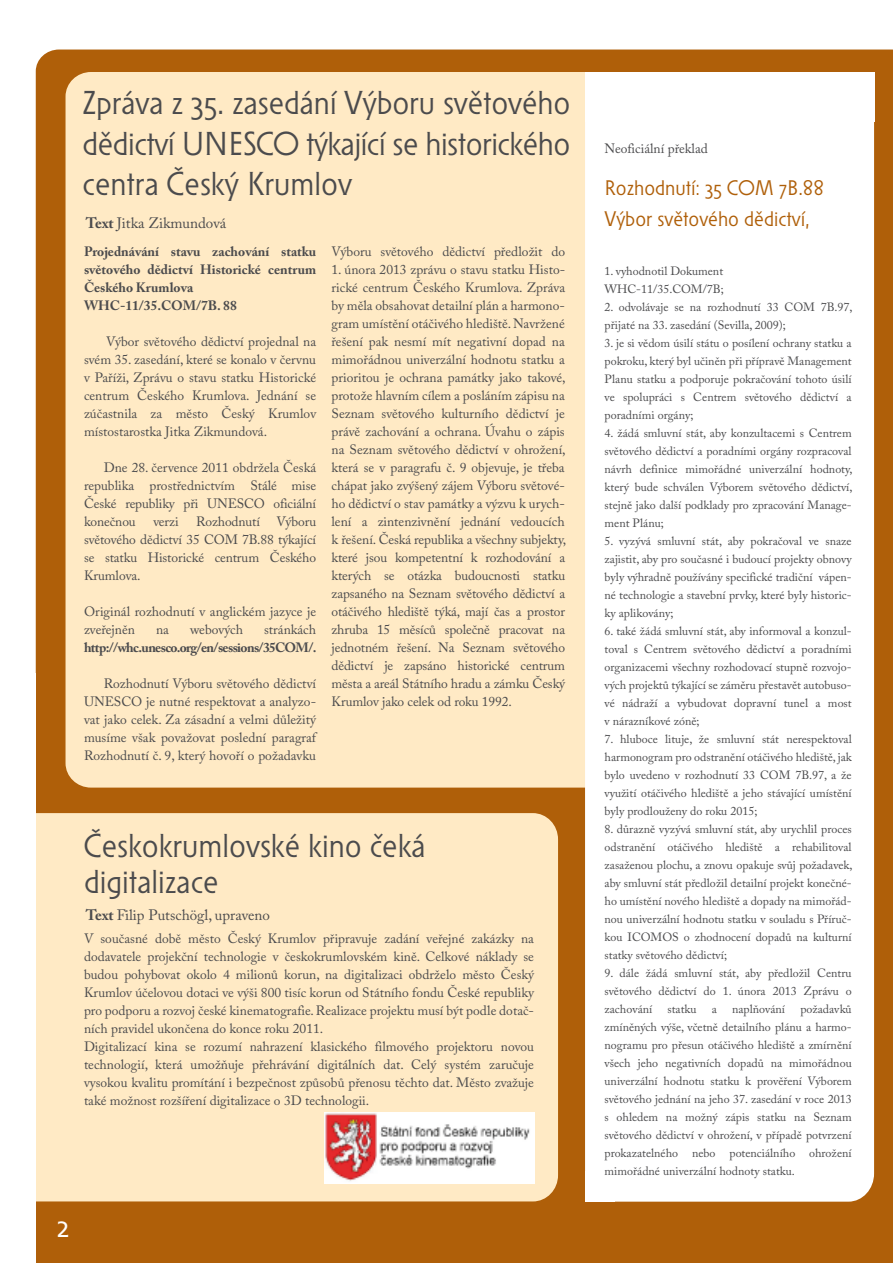
<style>
.page{position:relative;width:893px;height:1263px;background:#fff}
.page>*{position:absolute;margin:0;border:0;box-sizing:border-box;transform-origin:0 0}
.t1{font:33px/40.5px "Solpera OSF";color:#4b4b4d}
.t2{font:31.5px "Solpera OSF";color:#fff}
.t3{font:21px/31.5px "Solpera OSF";color:#af5f09}
.t4{font:15px "Adobe Caslon Pro";color:#4b4b4d}
.t5{font:13.5px/18px "Adobe Caslon Pro";color:#4b4b4d;text-align:justify}
.t6{font:700 13.5px/18px "Adobe Caslon Pro";color:#4b4b4d}
.t7{font:700 13.5px "Adobe Caslon Pro";letter-spacing:-.045em;color:#4b4b4d}
.t8{font:12px/18px "Adobe Caslon Pro";color:#4b4b4d;text-align:justify}
.s1{font-weight:700}
</style>
<div class="page">
<div style="left:36px;top:50px;width:857px;height:1213px;background:#af5f09"></div>
<div style="left:0;top:813px;width:558px;height:388px;background:#ffeac5;border-radius:26px"></div>
<div style="left:585px;top:1171px;width:29px;height:30px;background:#fff"></div>
<div style="left:66px;top:72px;width:807px;height:716px;background:#ffeac5;border-radius:25px"></div>
<div style="left:585px;top:72px;width:289px;height:1130px;background:#fff;border-radius:27px"></div>
<div style="left:0;top:674px;width:36px;height:589px;background:#fff"></div>
<img style="left:324px;top:1113px;width:210px;height:70px">
<div style="left:585px;top:72px;width:289px;height:49px;background:#fff"></div>
<h1 class="t1" style="left:83px;top:85px;width:489px;text-align:justify">Zpráva z 35. zasedání Výboru světového dědictví UNESCO týkající se historického centra Český Krumlov</h1>
<p class="t4" style="left:86px;top:214px;width:142px"><span class="s1">Text</span> Jitka Zikmundová</p>
<p class="t6" style="left:84px;top:243px;width:234px">Projednávání stavu zachování statku světového dědictví Historické centrum<br>Českého Krumlova<br>WHC-11/35.COM/7B. 88</p>
<p class="t5" style="left:84px;top:333px;width:234px;text-indent:22px">Výbor světového dědictví projednal na svém 35. zasedání, které se konalo v červnu v Paříži, Zprávu o stavu statku Historické centrum Českého Krumlova. Jednání se zúčastnila za město Český Krumlov místostarostka Jitka Zikmundová.</p>
<p class="t5" style="left:84px;top:459px;width:234px;text-indent:20px">Dne 28. července 2011 obdržela Česká republika prostřednictvím Stálé mise České republiky při UNESCO oficiální konečnou</p>
<p class="t5" style="left:84px;top:513px;width:234px;text-indent:112px">Rozhodnutí Výboru světového dědictví 35 COM 7B.88 týkající se statku Historické centrum Českého Krumlova.</p>
<p class="t5" style="left:84px;top:603px;width:234px">Originál rozhodnutí v anglickém jazyce je zveřejněn</p>
<p class="t5" style="left:153px;top:513px;width:27px">verzi</p>
<p class="t5" style="left:156px;top:621px;width:14px">na</p>
<p class="t5" style="left:190px;top:621px;width:54px">webových</p>
<p class="t5" style="left:264px;top:621px;width:54px">stránkách</p>
<p class="t7" style="left:84px;top:640px;width:234px">http://whc.unesco.org/en/sessions/35COM/.</p>
<p class="t5" style="left:84px;top:675px;width:234px;text-indent:20px">Rozhodnutí Výboru světového dědictví UNESCO je nutné respektovat a analyzo&shy;vat jako celek. Za zásadní a velmi důležitý musíme však považovat poslední paragraf Rozhodnutí č. 9, který hovoří o požadavku</p>
<p class="t5" style="left:332px;top:242px;width:235px">Výboru světového dědictví předložit do</p>
<p class="t5" style="left:332px;top:260px;width:236px">1. února 2013 zprávu o stavu statku Histo&shy;rické centrum Českého Krumlova. Zpráva by měla obsahovat detailní plán a harmono&shy;gram umístění otáčivého hlediště. Navržené řešení pak nesmí mít negativní dopad na mimořádnou univerzální hodnotu statku a prioritou je ochrana památky jako takové, protože hlavním cílem a posláním zápisu na Seznam světového kulturního dědictví je právě zachování a ochrana. Úvahu o zápis na Seznam světového dědictví v ohrožení, která se v paragrafu č. 9 objevuje, je třeba chápat jako zvýšený zájem Výboru světové&shy;ho dědictví o stav památky a výzvu k urych&shy;lení a zintenzivnění jednání vedoucích k řešení. Česká republika a všechny subjekty, které jsou kompetentní k rozhodování a kterých se otázka budoucnosti statku zapsaného na Seznam světového dědictví a otáčivého hlediště týká, mají čas a prostor zhruba 15 měsíců společně pracovat na jednotném řešení. Na Seznam světového dědictví je zapsáno historické centrum města a areál Státního hradu a zámku Český Krumlov jako celek od roku 1992.</p>
<h1 class="t1" style="left:84px;top:830px;width:343px;line-height:36px">Českokrumlovské kino čeká digitalizace</h1>
<p class="t4" style="left:86px;top:906px;width:186px"><span class="s1">Text</span> Filip Putschögl, upraveno</p>
<p class="t5" style="left:84px;top:929px;width:452px;text-align:left">V současné době město Český Krumlov připravuje zadání veřejné zakázky na dodavatele projekční technologie v českokrumlovském kině. Celkové náklady se budou pohybovat okolo 4 milionů korun, na digitalizaci obdrželo město Český Krumlov účelovou dotaci ve výši 800 tisíc korun od Státního fondu České republiky pro podporu a rozvoj české kinematografie. Realizace projektu musí být podle dotač&shy;ních pravidel ukončena do konce roku 2011.<br>Digitalizací kina se rozumí nahrazení klasického filmového projektoru novou technologií, která umožňuje přehrávání digitálních dat. Celý systém zaručuje vysokou kvalitu promítání i bezpečnost způsobů přenosu těchto dat. Město zvažuje také možnost rozšíření digitalizace o 3D technologii.</p>
<h2 class="t2" style="left:57px;top:1208px;width:15px">2</h2>
<p class="t5" style="left:604px;top:139px;width:105px">Neoficiální překlad</p>
<h3 class="t3" style="left:605px;top:173px;width:221px">Rozhodnutí: 35 COM 7B.88<br>Výbor světového dědictví,</h3>
<p class="t8" style="left:605px;top:261px;width:121px">1. vyhodnotil Dokument<br>WHC-11/35.COM/7B;</p>
<p class="t8" style="left:605px;top:297px;width:249px">2. odvolávaje se na rozhodnutí 33 COM 7B.97, přijaté na 33. zasedání (Sevilla, 2009);</p>
<p class="t8" style="left:605px;top:333px;width:249px">3. je si vědom úsilí státu o posílení ochrany statku a pokroku, který byl učiněn při přípravě Management Planu statku a podporuje pokračování tohoto úsilí ve spolupráci s Centrem světového dědictví a poradními orgány;</p>
<p class="t8" style="left:605px;top:423px;width:249px">4. žádá smluvní stát, aby konzultacemi s Centrem světového dědictví a poradními orgány rozpracoval návrh definice mimořádné univerzální hodnoty, který bude schválen Výborem světového dědictví, stejně jako další podklady pro zpracování Manage&shy;ment Plánu;</p>
<p class="t8" style="left:605px;top:531px;width:249px">5. vyzývá smluvní stát, aby pokračoval ve snaze zajistit, aby pro současné i budoucí projekty obnovy byly výhradně používány specifické tradiční vápen&shy;né technologie a stavební prvky, které byly historic&shy;ky aplikovány;</p>
<p class="t8" style="left:605px;top:621px;width:249px">6. také žádá smluvní stát, aby informoval a konzul&shy;toval s Centrem světového dědictví a poradními organizacemi všechny rozhodovací stupně rozvojo&shy;vých projektů týkající se záměru přestavět autobuso&shy;vé nádraží a vybudovat dopravní tunel a most v nárazníkové zóně;</p>
<p class="t8" style="left:605px;top:729px;width:249px">7. hluboce lituje, že smluvní stát nerespektoval harmonogram pro odstranění otáčivého hlediště, jak bylo uvedeno v rozhodnutí 33 COM 7B.97, a že využití otáčivého hlediště a jeho stávající umístění byly prodlouženy do roku 2015;</p>
<p class="t8" style="left:605px;top:819px;width:249px">8. důrazně vyzývá smluvní stát, aby urychlil proces odstranění otáčivého hlediště a rehabilitoval zasaženou plochu, a znovu opakuje svůj požadavek, aby smluvní stát předložil detailní projekt konečné&shy;ho umístění nového hlediště a dopady na mimořád&shy;nou univerzální hodnotu statku v souladu s Příruč&shy;kou ICOMOS o zhodnocení dopadů na kulturní statky světového dědictví;</p>
<p class="t8" style="left:605px;top:963px;width:249px">9. dále žádá smluvní stát, aby předložil Centru světového dědictví do 1. února 2013 Zprávu o zachování</p>
<p class="t8" style="left:605px;top:999px;width:249px;text-indent:196px">požadavků zmíněných výše, včetně detailního plánu a harmo&shy;nogramu pro přesun otáčivého hlediště a zmírnění všech jeho negativních dopadů na mimořádnou univerzální hodnotu statku k prověření Výborem světového jednání na jeho 37. zasedání v roce 2013 s ohledem na možný zápis statku na Seznam světového dědictví v ohrožení, v případě potvrzení prokazatelného nebo potenciálního ohrožení mimořádné univerzální hodnoty statku.</p>
<p class="t8" style="left:667px;top:999px;width:31px">statku</p>
<p class="t8" style="left:712px;top:999px;width:7px">a</p>
<p class="t8" style="left:732px;top:999px;width:55px">naplňování</p>
</div>
